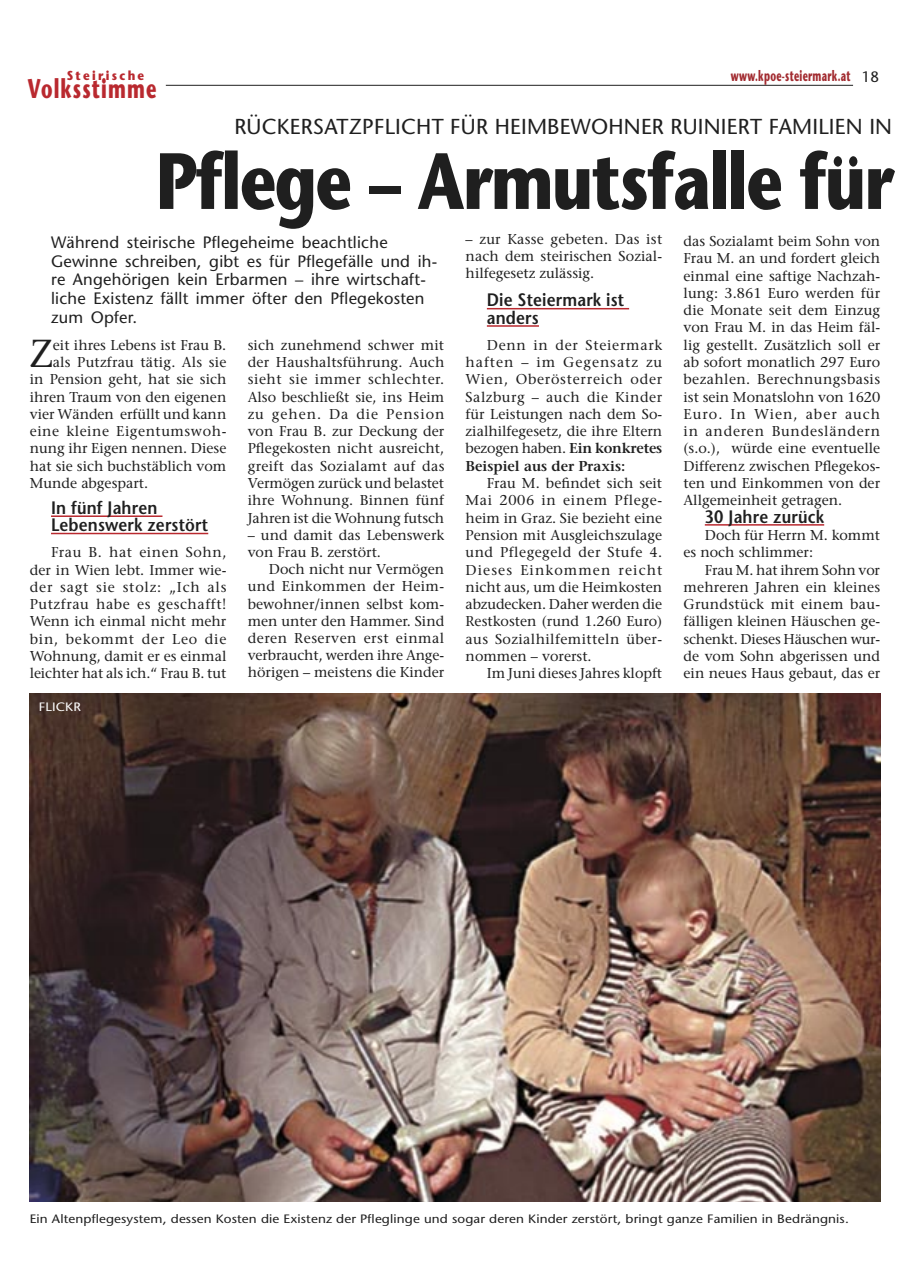
<style>
.page{position:relative;width:910px;height:1276px;background:#fff}
.page>*{position:absolute;margin:0;border:0;box-sizing:border-box;transform-origin:0 0}
.t1{font:700 79.5px "Stone Sans";letter-spacing:-.025em;color:#1f1f1f;scale:.8 1}
.t2{font:39px "Stone Serif";color:#1f1f1f}
.t3{font:700 27px "Stone Sans";letter-spacing:.06em;color:#b9292f;scale:.67 1}
.t4{font:21.6px "Stone Sans";letter-spacing:.01em;color:#1f1f1f}
.t5{font:600 18px/17.2px "Stone Sans";letter-spacing:.01em;color:#1f1f1f;scale:.9 1}
.t6{font:16.5px/18.8px "Stone Sans";letter-spacing:.015em;color:#1f1f1f}
.t7{font:700 15px "Stone Sans";letter-spacing:.03em;color:#a22b30;scale:.6 1}
.t8{font:14.25px/17.2px "Stone Serif";color:#1f1f1f;text-align:justify}
.t9{font:14.25px "Stone Serif";letter-spacing:.035em;color:#1f1f1f}
.t10{font:700 12.9px "Stone Sans";letter-spacing:.2em;color:#b9292f;scale:.89 1}
.t11{font:12.15px "Stone Sans";letter-spacing:.01em;color:#1f1f1f;scale:1.11 1}
.t12{font:12.15px "Stone Sans";letter-spacing:.01em;color:#fff;scale:1.11 1}
.s1{font-weight:400;color:#1f1f1f}
.s2{font-weight:600}
</style>
<div class="page">
<hr style="left:166px;top:85px;width:687px;height:1px;background:#1f1f1f">
<hr style="left:51px;top:515px;width:111px;height:2px;background:#b9292f">
<hr style="left:51px;top:533px;width:157px;height:1px;background:#b9292f">
<img style="left:30px;top:693px;width:850px;height:508px">
<hr style="left:487px;top:308px;width:142px;height:1px;background:#b9292f">
<hr style="left:487px;top:325px;width:52px;height:2px;background:#b9292f">
<hr style="left:705px;top:524px;width:119px;height:1px;background:#b9292f">
<p class="t10" style="left:67px;top:67px;width:89px">Steirische</p>
<h3 class="t3" style="left:28px;top:72px;width:193px">Volksstimme</h3>
<p class="t7" style="left:731px;top:66px;width:248px">www.kpoe-steiermark.at <span class="s1">18</span></p>
<h3 class="t4" style="left:234px;top:113px;width:659px">RÜCKERSATZPFLICHT FÜR HEIMBEWOHNER RUINIERT FAMILIEN IN</h3>
<h1 class="t1" style="left:156px;top:131px;width:924px">Pflege – Armutsfalle für</h1>
<p class="t6" style="left:51px;top:233px;width:388px">Während steirische Pflegeheime beachtliche Gewinne schreiben, gibt es für Pflegefälle und ih&shy;re Angehörigen kein Erbarmen – ihre wirtschaft&shy;liche Existenz fällt immer öfter den Pflegekosten zum Opfer.</p>
<p class="t8" style="left:466px;top:230px;width:198px">– zur Kasse gebeten. Das ist nach dem steirischen Sozial&shy;hilfegesetz zulässig.</p>
<p class="t5" style="left:487px;top:291px;width:154px">Die Steiermark ist anders</p>
<p class="t8" style="left:466px;top:336px;width:198px;text-indent:21px">Denn in der Steiermark haften – im Gegensatz zu Wien, Oberösterreich oder Salzburg – auch die Kinder für Leistungen nach dem So&shy;zialhilfegesetz, die ihre Eltern bezogen haben. <span class="s2">Ein konkretes Beispiel aus der Praxis:</span></p>
<p class="t8" style="left:466px;top:474px;width:198px;text-indent:21px">Frau M. befindet sich seit Mai 2006 in einem Pflege&shy;heim in Graz. Sie bezieht eine Pension mit Ausgleichszulage und Pflegegeld der Stufe 4.<br>Dieses Einkommen reicht nicht aus, um die Heimkosten abzudecken. Daher werden die Restkosten (rund 1.260 Euro) aus Sozialhilfemitteln über&shy;nommen – vorerst.</p>
<p class="t8" style="left:487px;top:664px;width:177px">Im Juni dieses Jahres klopft</p>
<p class="t8" style="left:683px;top:232px;width:198px">das Sozialamt beim Sohn von Frau M. an und fordert gleich einmal eine saftige Nachzah&shy;lung: 3.861 Euro werden für die Monate seit dem Einzug von Frau M. in das Heim fäl&shy;lig gestellt. Zusätzlich soll er ab sofort monatlich 297 Euro bezahlen. Berechnungsbasis ist sein Monatslohn von 1620<br>Euro. In Wien, aber auch in anderen Bundesländern (s.o.), würde eine eventuelle Differenz zwischen Pflegekos&shy;ten und Einkommen von der Allgemeinheit getragen.</p>
<p class="t5" style="left:705px;top:507px;width:134px">30 Jahre zurück</p>
<p class="t8" style="left:683px;top:526px;width:198px;text-indent:21px">Doch für Herrn M. kommt es noch schlimmer:</p>
<p class="t8" style="left:683px;top:561px;width:198px;text-indent:21px">Frau M. hat ihrem Sohn vor mehreren Jahren ein kleines Grundstück mit einem bau&shy;fälligen kleinen Häuschen ge&shy;schenkt. Dieses Häuschen wur&shy;de vom Sohn abgerissen und ein neues Haus gebaut, das er</p>
<h2 class="t2" style="left:30px;top:329px;width:25px">Z</h2>
<p class="t8" style="left:53px;top:336px;width:175px">eit ihres Lebens ist Frau B.</p>
<p class="t8" style="left:248px;top:336px;width:198px">sich zunehmend schwer mit der Haushaltsführung. Auch sieht sie immer schlechter.<br>Also beschließt sie, ins Heim zu gehen. Da die Pension von Frau B. zur Deckung der Pflegekosten nicht ausreicht, greift das Sozialamt auf das Vermögen zurück und belastet ihre Wohnung. Binnen fünf Jahren ist die Wohnung futsch</p>
<p class="t8" style="left:248px;top:526px;width:198px">– und damit das Lebenswerk von Frau B. zerstört.</p>
<p class="t8" style="left:248px;top:561px;width:198px;text-indent:21px">Doch nicht nur Vermögen und Einkommen der Heim&shy;bewohner/innen selbst kom&shy;men unter den Hammer. Sind deren Reserven erst einmal verbraucht, werden ihre Ange&shy;hörigen – meistens die Kinder</p>
<p class="t8" style="left:53px;top:353px;width:175px">als Putzfrau tätig. Als sie</p>
<p class="t8" style="left:30px;top:370px;width:198px">in Pension geht, hat sie sich</p>
<p class="t8" style="left:30px;top:388px;width:198px">ihren Traum von den eigenen</p>
<p class="t8" style="left:30px;top:405px;width:198px">vier Wänden erfüllt und kann</p>
<p class="t9" style="left:30px;top:422px;width:198px">eine kleine Eigentumswoh-</p>
<p class="t8" style="left:30px;top:440px;width:198px">nung ihr Eigen nennen. Diese</p>
<p class="t8" style="left:30px;top:457px;width:198px">hat sie sich buchstäblich vom</p>
<p class="t8" style="left:30px;top:474px;width:120px">Munde abgespart.</p>
<p class="t5" style="left:51px;top:499px;width:176px">In fünf Jahren<br>Lebenswerk zerstört</p>
<p class="t8" style="left:30px;top:543px;width:198px;text-indent:21px">Frau B. hat einen Sohn, der in Wien lebt. Immer wie&shy;der sagt sie stolz: „Ich als Putzfrau habe es geschafft!<br>Wenn ich einmal nicht mehr bin, bekommt der Leo die Wohnung, damit er es einmal leichter hat als ich.“ Frau B. tut</p>
<p class="t12" style="left:39px;top:700px;width:39px">FLICKR</p>
<p class="t11" style="left:30px;top:1210px;width:739px">Ein Altenpflegesystem, dessen Kosten die Existenz der Pfleglinge und sogar deren Kinder zerstört, bringt ganze Familien in Bedrängnis.</p>
</div>
